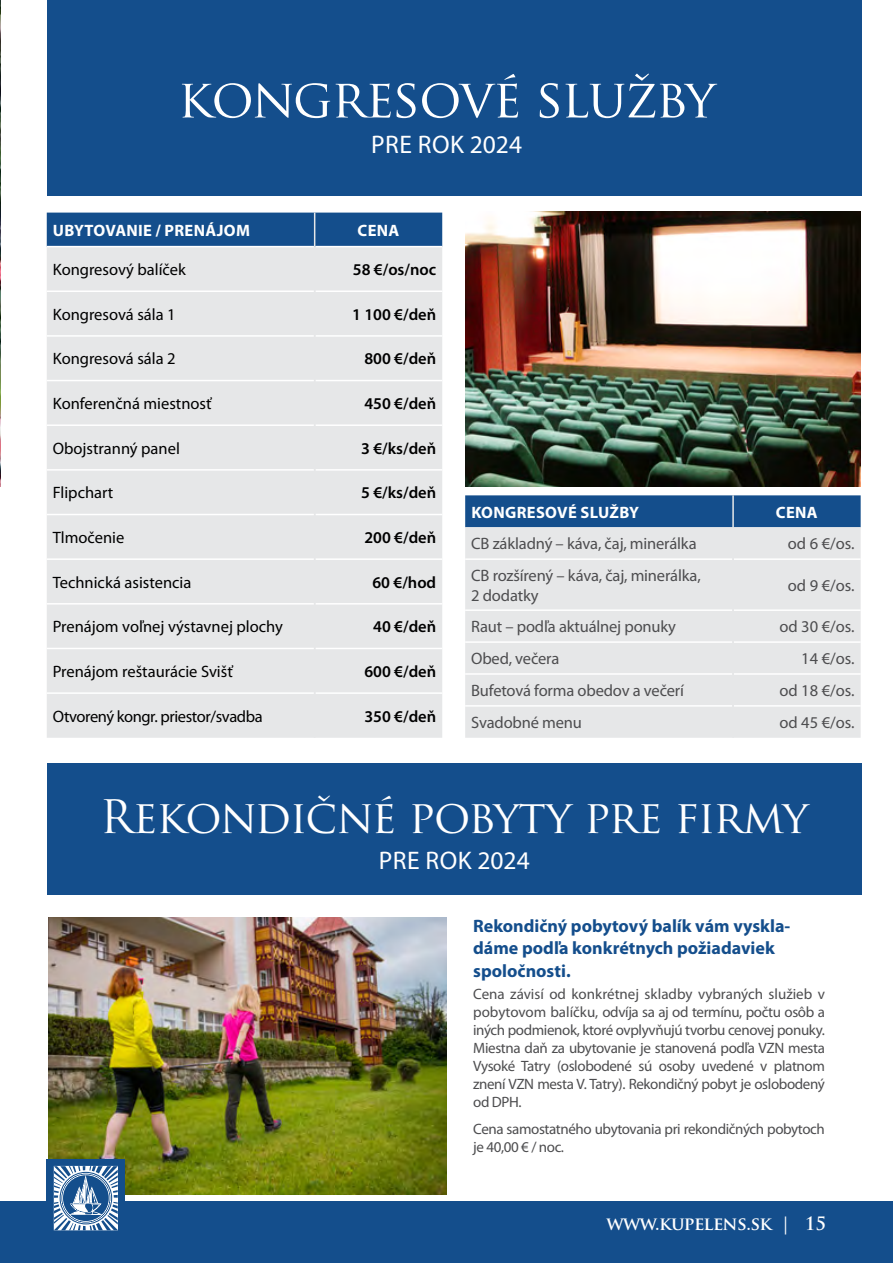
<style>
.page{position:relative;width:893px;height:1263px;background:#fff}
.page>*{position:absolute;margin:0;border:0;box-sizing:border-box;transform-origin:0 0}
.t1{font:52.5px "Trajan Pro";letter-spacing:-.025em;color:#fff}
.t2{font:45px "Trajan Pro";letter-spacing:-.03em;color:#fff}
.t3{font:25.5px "Myriad Pro";letter-spacing:.02em;color:#fff}
.t4{font:700 18px/22.5px "Myriad Pro";color:#144e8c}
.t5{font:700 18px "Trajan Pro";letter-spacing:-.025em;color:#fff}
.t6{font:16.5px/19.5px "Myriad Pro";letter-spacing:-.01em;color:#4d4d4f}
.t7{font:16.5px "Myriad Pro";color:#000}
.t8{font:600 16.5px "Myriad Pro";color:#000}
.t9{font:700 16.5px "Myriad Pro";letter-spacing:.02em;color:#fff}
.t10{font:16.5px "Myriad Pro";letter-spacing:-.025em;color:#000}
.t11{font:15px/18px "Myriad Pro";letter-spacing:-.025em;color:#4d4d4f;text-align:justify}
</style>
<div class="page">
<div style="left:0;top:1201px;width:893px;height:62px;background:#144e8c"></div>
<img style="left:0;top:0;width:1px;height:487px">
<img style="left:48px;top:917px;width:398px;height:277px">
<img style="left:465px;top:212px;width:396px;height:275px">
<div style="left:47px;top:0;width:814px;height:196px;background:#144e8c"></div>
<div style="left:47px;top:763px;width:814px;height:131px;background:#144e8c"></div>
<div style="left:465px;top:495px;width:396px;height:32px;background:#144e8c"></div>
<div style="left:465px;top:527px;width:396px;height:211px;background:#e6e7e8"></div>
<hr style="left:465px;top:558px;width:267px;height:2px;background:#fff">
<hr style="left:465px;top:609px;width:267px;height:2px;background:#fff">
<hr style="left:465px;top:641px;width:267px;height:2px;background:#fff">
<hr style="left:465px;top:673px;width:267px;height:2px;background:#fff">
<hr style="left:465px;top:705px;width:267px;height:2px;background:#fff">
<hr style="left:732px;top:495px;width:2px;height:32px;background:#e6e7e8">
<hr style="left:734px;top:558px;width:127px;height:2px;background:#fff">
<hr style="left:734px;top:609px;width:127px;height:2px;background:#fff">
<hr style="left:734px;top:641px;width:127px;height:2px;background:#fff">
<hr style="left:734px;top:673px;width:127px;height:2px;background:#fff">
<hr style="left:734px;top:705px;width:127px;height:2px;background:#fff">
<hr style="left:732px;top:527px;width:2px;height:32px;background:#e6e7e8">
<hr style="left:732px;top:559px;width:2px;height:51px;background:#e6e7e8">
<hr style="left:732px;top:610px;width:2px;height:32px;background:#e6e7e8">
<hr style="left:732px;top:642px;width:2px;height:32px;background:#e6e7e8">
<hr style="left:732px;top:674px;width:2px;height:32px;background:#e6e7e8">
<hr style="left:732px;top:706px;width:2px;height:32px;background:#e6e7e8">
<div style="left:47px;top:213px;width:395px;height:33px;background:#144e8c"></div>
<div style="left:47px;top:247px;width:395px;height:491px;background:#e6e7e8"></div>
<hr style="left:47px;top:290px;width:267px;height:2px;background:#fff">
<hr style="left:315px;top:290px;width:127px;height:2px;background:#fff">
<hr style="left:47px;top:335px;width:267px;height:2px;background:#fff">
<hr style="left:315px;top:335px;width:127px;height:2px;background:#fff">
<hr style="left:47px;top:380px;width:267px;height:1px;background:#fff">
<hr style="left:315px;top:380px;width:127px;height:1px;background:#fff">
<hr style="left:47px;top:424px;width:267px;height:2px;background:#fff">
<hr style="left:315px;top:424px;width:127px;height:2px;background:#fff">
<hr style="left:47px;top:469px;width:267px;height:2px;background:#fff">
<hr style="left:315px;top:469px;width:127px;height:2px;background:#fff">
<hr style="left:47px;top:514px;width:267px;height:1px;background:#fff">
<hr style="left:315px;top:514px;width:127px;height:1px;background:#fff">
<hr style="left:47px;top:558px;width:267px;height:2px;background:#fff">
<hr style="left:315px;top:558px;width:127px;height:2px;background:#fff">
<hr style="left:47px;top:603px;width:267px;height:1px;background:#fff">
<hr style="left:315px;top:603px;width:127px;height:1px;background:#fff">
<hr style="left:47px;top:648px;width:267px;height:1px;background:#fff">
<hr style="left:315px;top:648px;width:127px;height:1px;background:#fff">
<hr style="left:47px;top:692px;width:267px;height:2px;background:#fff">
<hr style="left:315px;top:692px;width:127px;height:2px;background:#fff">
<hr style="left:314px;top:213px;width:1px;height:34px;background:#e6e7e8">
<hr style="left:314px;top:247px;width:1px;height:44px;background:#e6e7e8">
<hr style="left:314px;top:291px;width:1px;height:45px;background:#e6e7e8">
<hr style="left:314px;top:336px;width:1px;height:45px;background:#e6e7e8">
<hr style="left:314px;top:381px;width:1px;height:44px;background:#e6e7e8">
<hr style="left:314px;top:425px;width:1px;height:45px;background:#e6e7e8">
<hr style="left:314px;top:470px;width:1px;height:44px;background:#e6e7e8">
<hr style="left:314px;top:514px;width:1px;height:45px;background:#e6e7e8">
<hr style="left:314px;top:559px;width:1px;height:45px;background:#e6e7e8">
<hr style="left:314px;top:604px;width:1px;height:44px;background:#e6e7e8">
<hr style="left:314px;top:648px;width:1px;height:45px;background:#e6e7e8">
<hr style="left:314px;top:693px;width:1px;height:45px;background:#e6e7e8">
<div style="left:47px;top:1159px;width:78px;height:78px;background:#144e8c"></div>
<svg style="left:54px;top:1166px;width:64px;height:64px"></svg>
<h1 class="t1" style="left:178px;top:65px;width:539px">kongresové služby</h1>
<h3 class="t3" style="left:371px;top:129px;width:152px">PRE ROK 2024</h3>
<p class="t9" style="left:53px;top:219px;width:199px">UBYTOVANIE / PRENÁJOM</p>
<p class="t9" style="left:358px;top:219px;width:43px">CENA</p>
<p class="t7" style="left:53px;top:259px;width:135px">Kongresový balíček</p>
<p class="t8" style="left:353px;top:259px;width:85px">58 €/os/noc</p>
<p class="t7" style="left:53px;top:304px;width:124px">Kongresová sála 1</p>
<p class="t8" style="left:352px;top:304px;width:86px">1 100 €/deň</p>
<p class="t7" style="left:53px;top:349px;width:124px">Kongresová sála 2</p>
<p class="t8" style="left:364px;top:348px;width:73px">800 €/deň</p>
<p class="t7" style="left:53px;top:393px;width:160px">Konferenčná miestnosť</p>
<p class="t8" style="left:364px;top:393px;width:73px">450 €/deň</p>
<p class="t7" style="left:53px;top:438px;width:129px">Obojstranný panel</p>
<p class="t8" style="left:361px;top:438px;width:77px">3 €/ks/deň</p>
<p class="t7" style="left:53px;top:483px;width:62px">Flipchart</p>
<p class="t8" style="left:361px;top:482px;width:77px">5 €/ks/deň</p>
<p class="t7" style="left:53px;top:527px;width:73px">Tlmočenie</p>
<p class="t8" style="left:364px;top:527px;width:73px">200 €/deň</p>
<p class="t7" style="left:53px;top:572px;width:140px">Technická asistencia</p>
<p class="t8" style="left:372px;top:572px;width:65px">60 €/hod</p>
<p class="t7" style="left:53px;top:617px;width:232px">Prenájom voľnej výstavnej plochy</p>
<p class="t8" style="left:373px;top:616px;width:65px">40 €/deň</p>
<p class="t7" style="left:53px;top:661px;width:182px">Prenájom reštaurácie Svišť</p>
<p class="t8" style="left:364px;top:661px;width:73px">600 €/deň</p>
<p class="t10" style="left:53px;top:706px;width:211px">Otvorený kongr. priestor/svadba</p>
<p class="t8" style="left:364px;top:706px;width:73px">350 €/deň</p>
<p class="t9" style="left:471px;top:501px;width:169px">KONGRESOVÉ SLUŽBY</p>
<p class="t9" style="left:776px;top:501px;width:43px">CENA</p>
<p class="t6" style="left:471px;top:534px;width:227px">CB základný – káva, čaj, minerálka</p>
<p class="t6" style="left:788px;top:534px;width:68px">od 6 €/os.</p>
<p class="t6" style="left:471px;top:566px;width:231px">CB rozšírený – káva, čaj, minerálka,<br>2 dodatky</p>
<p class="t6" style="left:788px;top:575px;width:68px">od 9 €/os.</p>
<p class="t6" style="left:471px;top:617px;width:206px">Raut – podľa aktuálnej ponuky</p>
<p class="t6" style="left:779px;top:617px;width:77px">od 30 €/os.</p>
<p class="t6" style="left:471px;top:649px;width:90px">Obed, večera</p>
<p class="t6" style="left:801px;top:649px;width:55px">14 €/os.</p>
<p class="t6" style="left:471px;top:681px;width:214px">Bufetová forma obedov a večerí</p>
<p class="t6" style="left:779px;top:681px;width:77px">od 18 €/os.</p>
<p class="t6" style="left:471px;top:712px;width:112px">Svadobné menu</p>
<p class="t6" style="left:779px;top:712px;width:77px">od 45 €/os.</p>
<h2 class="t2" style="left:100px;top:788px;width:710px">Rekondičné pobyty pre firmy</h2>
<h3 class="t3" style="left:379px;top:844px;width:152px">PRE ROK 2024</h3>
<p class="t4" style="left:473px;top:914px;width:319px">Rekondičný pobytový balík vám vyskla&shy;dáme podľa konkrétnych požiadaviek spoločnosti.</p>
<p class="t11" style="left:473px;top:985px;width:353px">Cena závisí od konkrétnej skladby vybraných služieb v pobytovom balíčku, odvíja sa aj od termínu, počtu osôb a iných podmienok, ktoré ovplyvňujú tvorbu cenovej ponuky.<br>Miestna daň za ubytovanie je stanovená podľa VZN mesta Vysoké Tatry (oslobodené sú osoby uvedené v platnom znení VZN mesta V. Tatry). Rekondičný pobyt je oslobodený od DPH.</p>
<p class="t11" style="left:473px;top:1120px;width:353px">Cena samostatného ubytovania pri rekondičných pobytoch je 40,00 € / noc.</p>
<p class="t5" style="left:606px;top:1212px;width:222px">WWW.KUPELENS.SK | 15</p>
</div>
